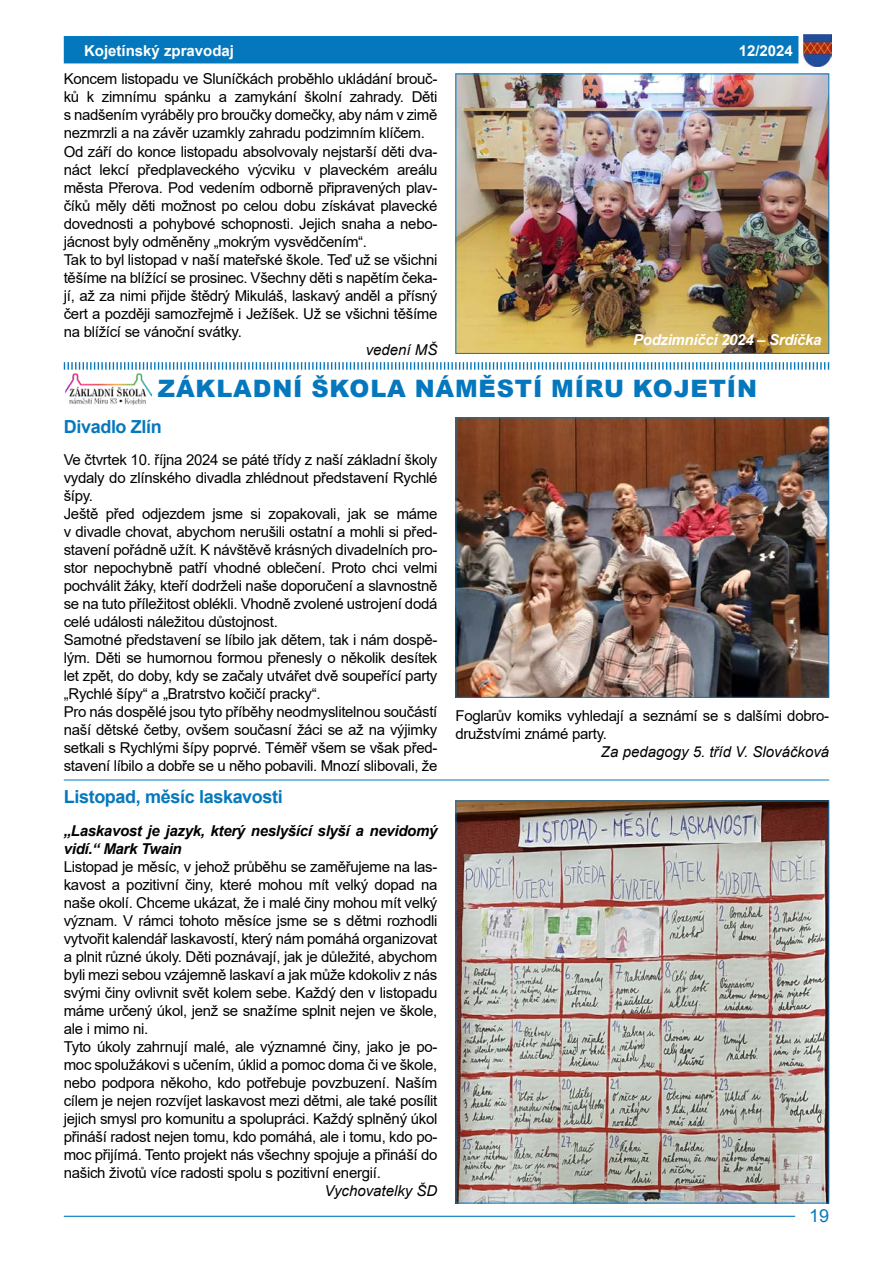
<style>
.page{position:relative;width:893px;height:1263px;background:#fff}
.page>*{position:absolute;margin:0;border:0;box-sizing:border-box;transform-origin:0 0}
.t1{font:900 24px "Arial";letter-spacing:.035em;color:#0578bd}
.t2{font:700 18px "Arial";letter-spacing:-.02em;color:#0578bd}
.t3{font:18px "Arial";color:#0578bd}
.t4{font:15px/18px "Arial";letter-spacing:-.02em;color:#000}
.t5{font:italic 700 15px/18px "Arial";letter-spacing:-.02em;color:#000}
.t6{font:italic 15px "Arial";color:#000}
.t7{font:700 15px "Arial";color:#fff}
.t8{font:italic 700 15px "Arial";letter-spacing:-.02em;color:#fff}
</style>
<div class="page">
<hr style="left:64px;top:1216px;width:731px;height:1px;background:#0079be">
<div style="left:64px;top:36px;width:734px;height:27px;background:#0578bd"></div>
<img style="left:803px;top:34px;width:28px;height:33px">
<img style="left:457px;top:76px;width:370px;height:276px">
<div style="left:455px;top:74px;width:374px;height:280px;border:1px solid #0578bd"></div>
<svg style="left:63px;top:362px;width:767px;height:8px"></svg>
<img style="left:67px;top:375px;width:83px;height:30px">
<img style="left:457px;top:419px;width:370px;height:277px">
<div style="left:455px;top:417px;width:374px;height:281px;border:1px solid #0578bd"></div>
<hr style="left:64px;top:780px;width:765px;height:1px;background:#0578bd">
<img style="left:457px;top:803px;width:370px;height:398px">
<div style="left:455px;top:801px;width:374px;height:402px;border:1px solid #0578bd"></div>
<p class="t7" style="left:84px;top:40px;width:152px">Kojetínský zpravodaj</p>
<p class="t7" style="left:739px;top:40px;width:56px">12/2024</p>
<p class="t4" style="left:64px;top:70px;width:375px">Koncem listopadu ve Sluníčkách proběhlo ukládání brouč&shy;ků k zimnímu spánku a zamykání školní zahrady. Děti s nadšením vyráběly pro broučky domečky, aby nám v zimě nezmrzli a na závěr uzamkly zahradu podzimním klíčem.<br>Od září do konce listopadu absolvovaly nejstarší děti dva&shy;náct lekcí předplaveckého výcviku v plaveckém areálu města Přerova. Pod vedením odborně připravených plav&shy;číků měly děti možnost po celou dobu získávat plavecké dovednosti a pohybové schopnosti. Jejich snaha a nebo&shy;jácnost byly odměněny „mokrým vysvědčením“.<br>Tak to byl listopad v naší mateřské škole. Teď už se všichni těšíme na blížící se prosinec. Všechny děti s napětím čeka&shy;jí, až za nimi přijde štědrý Mikuláš, laskavý anděl a přísný čert a později samozřejmě i Ježíšek. Už se všichni těšíme na blížící se vánoční svátky.</p>
<p class="t6" style="left:366px;top:340px;width:73px">vedení MŠ</p>
<p class="t8" style="left:633px;top:330px;width:190px">Podzimníčci 2024 – Srdíčka</p>
<h1 class="t1" style="left:158px;top:371px;width:601px">ZÁKLADNÍ ŠKOLA NÁMĚSTÍ MÍRU KOJETÍN</h1>
<p class="t2" style="left:64px;top:414px;width:100px">Divadlo Zlín</p>
<p class="t4" style="left:64px;top:451px;width:375px">Ve čtvrtek 10. října 2024 se páté třídy z naší základní školy vydaly do zlínského divadla zhlédnout představení Rychlé šípy.<br>Ještě před odjezdem jsme si zopakovali, jak se máme v divadle chovat, abychom nerušili ostatní a mohli si před&shy;stavení pořádně užít. K návštěvě krásných divadelních pro&shy;stor nepochybně patří vhodné oblečení. Proto chci velmi pochválit žáky, kteří dodrželi naše doporučení a slavnostně se na tuto příležitost oblékli. Vhodně zvolené ustrojení dodá celé události náležitou důstojnost.<br>Samotné představení se líbilo jak dětem, tak i nám dospě&shy;lým. Děti se humornou formou přenesly o několik desítek let zpět, do doby, kdy se začaly utvářet dvě soupeřící party „Rychlé šípy“ a „Bratrstvo kočičí pracky“.<br>Pro nás dospělé jsou tyto příběhy neodmyslitelnou součástí naší dětské četby, ovšem současní žáci se až na výjimky setkali s Rychlými šípy poprvé. Téměř všem se však před&shy;stavení líbilo a dobře se u něho pobavili. Mnozí slibovali, že</p>
<p class="t4" style="left:455px;top:707px;width:375px">Foglarův komiks vyhledají a seznámí se s dalšími dobro&shy;družstvími známé party.</p>
<p class="t6" style="left:601px;top:742px;width:230px">Za pedagogy 5. tříd V. Slováčková</p>
<p class="t2" style="left:64px;top:784px;width:221px">Listopad, měsíc laskavosti</p>
<p class="t5" style="left:64px;top:822px;width:375px">„Laskavost je jazyk, který neslyšící slyší a nevidomý vidí.“ Mark Twain</p>
<p class="t4" style="left:64px;top:857px;width:375px">Listopad je měsíc, v jehož průběhu se zaměřujeme na las&shy;kavost a pozitivní činy, které mohou mít velký dopad na naše okolí. Chceme ukázat, že i malé činy mohou mít velký význam. V rámci tohoto měsíce jsme se s dětmi rozhodli vytvořit kalendář laskavostí, který nám pomáhá organizovat a plnit různé úkoly. Děti poznávají, jak je důležité, abychom byli mezi sebou vzájemně laskaví a jak může kdokoliv z nás svými činy ovlivnit svět kolem sebe. Každý den v listopadu máme určený úkol, jenž se snažíme splnit nejen ve škole, ale i mimo ni.<br>Tyto úkoly zahrnují malé, ale významné činy, jako je po&shy;moc spolužákovi s učením, úklid a pomoc doma či ve škole, nebo podpora někoho, kdo potřebuje povzbuzení. Naším cílem je nejen rozvíjet laskavost mezi dětmi, ale také posílit jejich smysl pro komunitu a spolupráci. Každý splněný úkol přináší radost nejen tomu, kdo pomáhá, ale i tomu, kdo po&shy;moc přijímá. Tento projekt nás všechny spojuje a přináší do našich životů více radosti spolu s pozitivní energií.</p>
<p class="t6" style="left:324px;top:1181px;width:115px">Vychovatelky ŠD</p>
<p class="t3" style="left:809px;top:1203px;width:22px">19</p>
</div>
